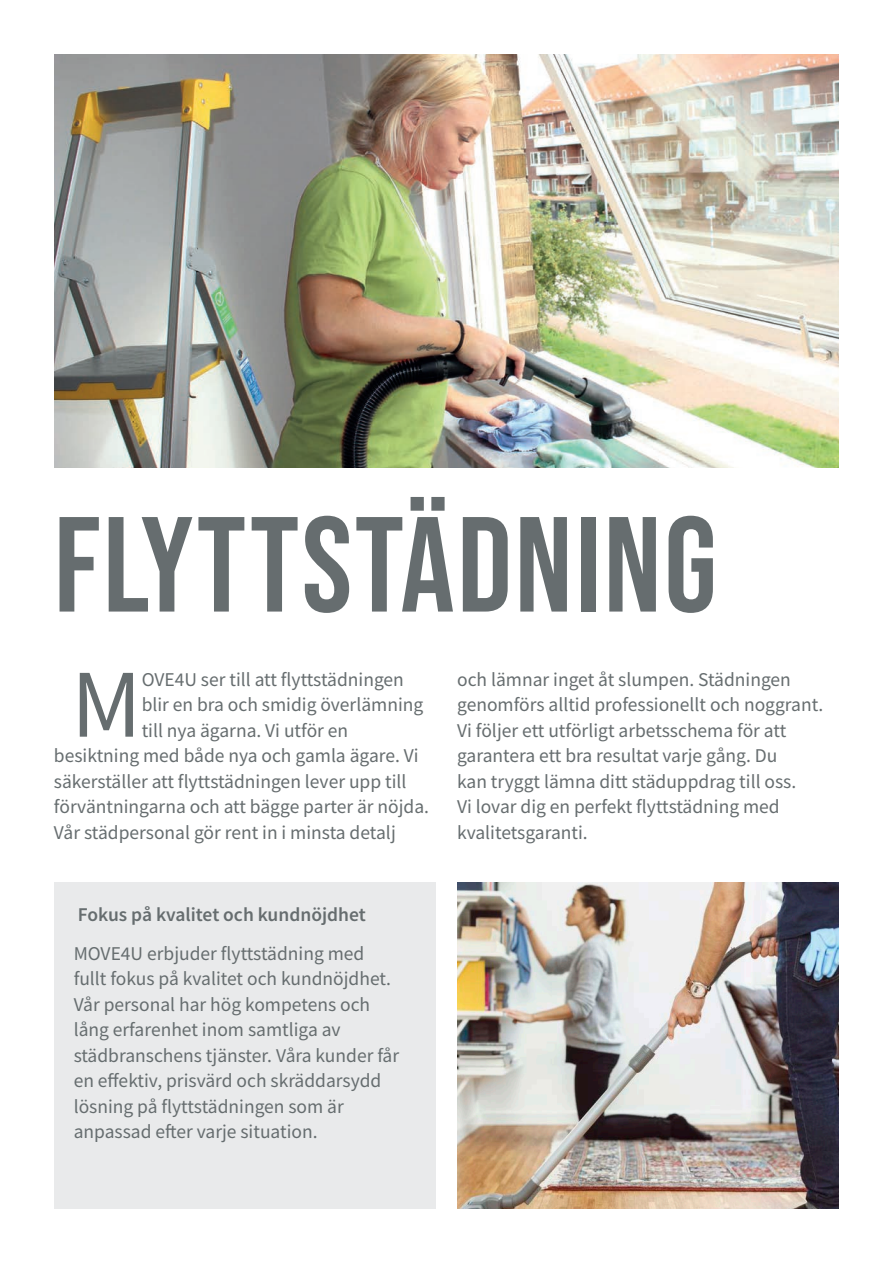
<style>
.page{position:relative;width:893px;height:1263px;background:#fff}
.page>*{position:absolute;margin:0;border:0;box-sizing:border-box;transform-origin:0 0}
.Header_147_Gray{font:135px "Bebas Neue";letter-spacing:.02em;color:#666d6f}
.Content_9_Gray{font:97.2px "Source Sans Pro";color:#666d6f}
.Content_9_Gray-2{font:19.5px/25.5px "Source Sans Pro";color:#666d6f}
.Content_9_Gray-3{font:600 19.5px "Source Sans Pro";color:#666d6f}
</style>
<div class="page">
<div style="left:54px;top:882px;width:382px;height:327px;background:#e9eaeb"></div>
<img style="left:54px;top:54px;width:785px;height:414px">
<img style="left:457px;top:882px;width:382px;height:327px">
<p class="Header_147_Gray" style="left:54px;top:488px;width:664px">FLYTTSTÄDNING</p>
<p class="Content_9_Gray" style="left:71px;top:642px;width:72px">M</p>
<p class="Content_9_Gray-2" style="left:142px;top:666px;width:264px">OVE4U ser till att flyttstädningen</p>
<p class="Content_9_Gray-2" style="left:142px;top:692px;width:283px">blir en bra och smidig överlämning</p>
<p class="Content_9_Gray-2" style="left:142px;top:717px;width:208px">till nya ägarna. Vi utför en</p>
<p class="Content_9_Gray-2" style="left:54px;top:743px;width:366px">besiktning med både nya och gamla ägare. Vi</p>
<p class="Content_9_Gray-2" style="left:54px;top:768px;width:354px">säkerställer att flyttstädningen lever upp till</p>
<p class="Content_9_Gray-2" style="left:54px;top:794px;width:377px">förväntningarna och att bägge parter är nöjda.</p>
<p class="Content_9_Gray-2" style="left:54px;top:819px;width:343px">Vår städpersonal gör rent in i minsta detalj</p>
<p class="Content_9_Gray-3" style="left:78px;top:902px;width:289px">Fokus på kvalitet och kundnöjdhet</p>
<p class="Content_9_Gray-2" style="left:74px;top:940px;width:327px">MOVE4U erbjuder flyttstädning med fullt fokus på kvalitet och kundnöjdhet.<br>Vår personal har hög kompetens och lång erfarenhet inom samtliga av städbranschens tjänster. Våra kunder får en effektiv, prisvärd och skräddarsydd lösning på flyttstädningen som är anpassad efter varje situation.</p>
<p class="Content_9_Gray-2" style="left:457px;top:666px;width:368px">och lämnar inget åt slumpen. Städningen genomförs alltid professionellt och noggrant.<br>Vi följer ett utförligt arbetsschema för att garantera ett bra resultat varje gång. Du<br>kan tryggt lämna ditt städuppdrag till oss.<br>Vi lovar dig en perfekt flyttstädning med kvalitetsgaranti.</p>
</div>
